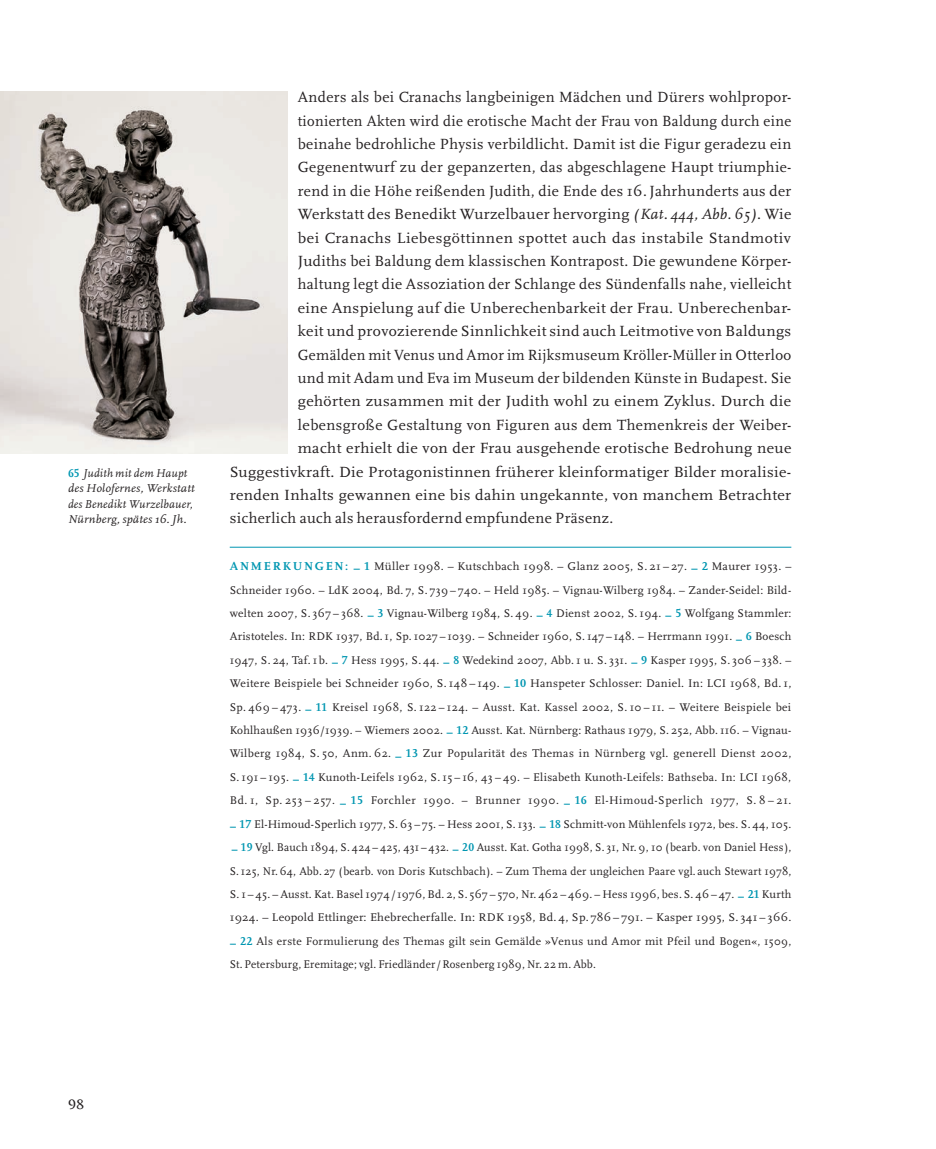
<style>
.page{position:relative;width:936px;height:1149px;background:#fff}
.page>*{position:absolute;margin:0;border:0;box-sizing:border-box;transform-origin:0 0}
.t1{font:16.5px "Scala Caps Expert";color:#231f20}
.t2{font:15.3px "Scala";letter-spacing:.025em;color:#231f20;scale:1.04 1}
.t3{font:15.3px "Scala";letter-spacing:.025em;color:#231f20}
.t4{font:italic 11.85px/15.5px "Scala";letter-spacing:.02em;color:#231f20}
.t5{font:11.7px/23.4px "Scala";letter-spacing:.02em;color:#231f20;text-align:justify}
.s1{font-family:"Scala LF";font-weight:700;font-style:normal;color:#0096b1}
.s2{font-style:italic}
.s3{font-family:"Scala Caps";font-weight:700;font-size:12px;color:#0096b1}
</style>
<div class="page">
<img style="left:0;top:91px;width:287px;height:362px">
<hr style="left:230px;top:546px;width:561px;height:1px;background:#0096b1">
<p class="t4" style="left:68px;top:465px;width:128px"><span class="s1">65</span> Judith mit dem Haupt des Holofernes, Werkstatt des Benedikt Wurzelbauer,<br>Nürnberg, spätes 16.Jh.</p>
<h2 class="t3" style="left:298px;top:89px;width:495px">Anders als bei Cranachs langbeinigen Mädchen und Dürers wohlpropor-</h2>
<h2 class="t3" style="left:298px;top:112px;width:495px">tionierten Akten wird die erotische Macht der Frau von Baldung durch eine</h2>
<h2 class="t3" style="left:298px;top:136px;width:495px">beinahe bedrohliche Physis verbildlicht. Damit ist die Figur geradezu ein</h2>
<h2 class="t3" style="left:298px;top:159px;width:495px">Gegenentwurf zu der gepanzerten, das abgeschlagene Haupt triumphie-</h2>
<h2 class="t3" style="left:298px;top:182px;width:495px">rend in die Höhe reißenden Judith, die Ende des 16.Jahrhunderts aus der</h2>
<h2 class="t3" style="left:298px;top:206px;width:495px">Werkstatt des Benedikt Wurzelbauer hervorging <span class="s2">(Kat. 444, Abb. 65)</span>. Wie</h2>
<h2 class="t2" style="left:298px;top:229px;width:475px">bei Cranachs Liebesgöttinnen spottet auch das instabile Standmotiv</h2>
<h2 class="t2" style="left:298px;top:252px;width:476px">Judiths bei Baldung dem klassischen Kontrapost. Die gewundene Körper-</h2>
<h2 class="t3" style="left:298px;top:276px;width:495px">haltung legt die Assoziation der Schlange des Sündenfalls nahe, vielleicht</h2>
<h2 class="t2" style="left:298px;top:299px;width:476px">eine Anspielung auf die Unberechenbarkeit der Frau. Unberechenbar-</h2>
<h2 class="t2" style="left:298px;top:323px;width:476px">keit und provozierende Sinnlichkeit sind auch Leitmotive von Baldungs</h2>
<h2 class="t3" style="left:298px;top:346px;width:495px">Gemälden mit Venus und Amor im Rijksmuseum Kröller-Müller in Otterloo</h2>
<h2 class="t3" style="left:298px;top:369px;width:495px">und mit Adam und Eva im Museum der bildenden Künste in Budapest. Sie</h2>
<h2 class="t2" style="left:298px;top:393px;width:476px">gehörten zusammen mit der Judith wohl zu einem Zyklus. Durch die</h2>
<h2 class="t2" style="left:298px;top:416px;width:476px">lebensgroße Gestaltung von Figuren aus dem Themenkreis der Weiber-</h2>
<h2 class="t2" style="left:298px;top:440px;width:476px">macht erhielt die von der Frau ausgehende erotische Bedrohung neue</h2>
<h2 class="t2" style="left:230px;top:463px;width:541px">Suggestivkraft. Die Protagonistinnen früherer kleinformatiger Bilder moralisie-</h2>
<h2 class="t2" style="left:230px;top:486px;width:541px">renden Inhalts gewannen eine bis dahin ungekannte, von manchem Betrachter</h2>
<h2 class="t2" style="left:230px;top:510px;width:370px">sicherlich auch als herausfordernd empfundene Präsenz.</h2>
<p class="t5" style="left:230px;top:554px;width:563px"><span class="s3">ANMERKUNGEN: – 1</span> Müller 1998. – Kutschbach 1998. – Glanz 2005, S. 21 – 27. <span class="s3">– 2</span> Maurer 1953. – Schneider 1960. – LdK 2004, Bd. 7, S. 739 – 740. – Held 1985. – Vignau-Wilberg 1984. – Zander-Seidel: Bild&shy;welten 2007, S. 367 – 368. <span class="s3">– 3</span> Vignau-Wilberg 1984, S. 49. <span class="s3">– 4</span> Dienst 2002, S.194. <span class="s3">– 5</span> Wolfgang Stammler:<br>Aristoteles. In: RDK 1937, Bd.1, Sp.1027 – 1039. – Schneider 1960, S.147 – 148. – Herrmann 1991. <span class="s3">– 6</span> Boesch 1947, S. 24, Taf. 1b. <span class="s3">– 7</span> Hess 1995, S. 44. <span class="s3">– 8</span> Wedekind 2007, Abb.1 u. S. 331. <span class="s3">– 9</span> Kasper 1995, S. 306 – 338. – Weitere Beispiele bei Schneider 1960, S.148 – 149. <span class="s3">– 10</span> Hanspeter Schlosser: Daniel. In: LCI 1968, Bd. 1, Sp. 469 – 473. <span class="s3">– 11</span> Kreisel 1968, S. 122 – 124. – Ausst. Kat. Kassel 2002, S. 10 – 11. – Weitere Beispiele bei Kohlhaußen 1936/1939. – Wiemers 2002. <span class="s3">– 12</span> Ausst. Kat. Nürnberg: Rathaus 1979, S. 252, Abb.116. – Vignau-Wilberg 1984, S. 50, Anm. 62. <span class="s3">– 13</span> Zur Popularität des Themas in Nürnberg vgl. generell Dienst 2002, S.191 – 195. <span class="s3">– 14</span> Kunoth-Leifels 1962, S. 15 – 16, 43 – 49. – Elisabeth Kunoth-Leifels: Bathseba. In: LCI 1968, Bd. 1, Sp. 253 – 257. <span class="s3">– 15</span> Forchler 1990. – Brunner 1990. <span class="s3">– 16</span> El-Himoud-Sperlich 1977, S. 8 – 21.</p>
<p class="t5" style="left:230px;top:812px;width:563px"><span class="s3">– 17</span> El-Himoud-Sperlich 1977, S. 63 – 75. – Hess 2001, S.133. <span class="s3">– 18</span> Schmitt-von Mühlenfels 1972, bes. S. 44, 105.</p>
<p class="t5" style="left:230px;top:835px;width:563px"><span class="s3">– 19</span> Vgl. Bauch 1894, S. 424 – 425, 431 – 432. <span class="s3">– 20</span> Ausst. Kat. Gotha 1998, S. 31, Nr. 9, 10 (bearb. von Daniel Hess), S.125, Nr. 64, Abb. 27 (bearb. von Doris Kutschbach). – Zum Thema der ungleichen Paare vgl. auch Stewart 1978, S. 1 – 45. – Ausst. Kat. Basel 1974/1976, Bd. 2, S. 567 – 570, Nr. 462 – 469. – Hess 1996, bes. S. 46 – 47. <span class="s3">– 21</span> Kurth 1924. – Leopold Ettlinger: Ehebrecherfalle. In: RDK 1958, Bd. 4, Sp. 786 – 791. – Kasper 1995, S. 341 – 366.</p>
<p class="t5" style="left:230px;top:929px;width:563px"><span class="s3">– 22</span> Als erste Formulierung des Themas gilt sein Gemälde »Venus und Amor mit Pfeil und Bogen«, 1509,<br>St. Petersburg, Eremitage; vgl. Friedländer/Rosenberg 1989, Nr. 22 m. Abb.</p>
<h1 class="t1" style="left:68px;top:1094px;width:18px">98</h1>
</div>
